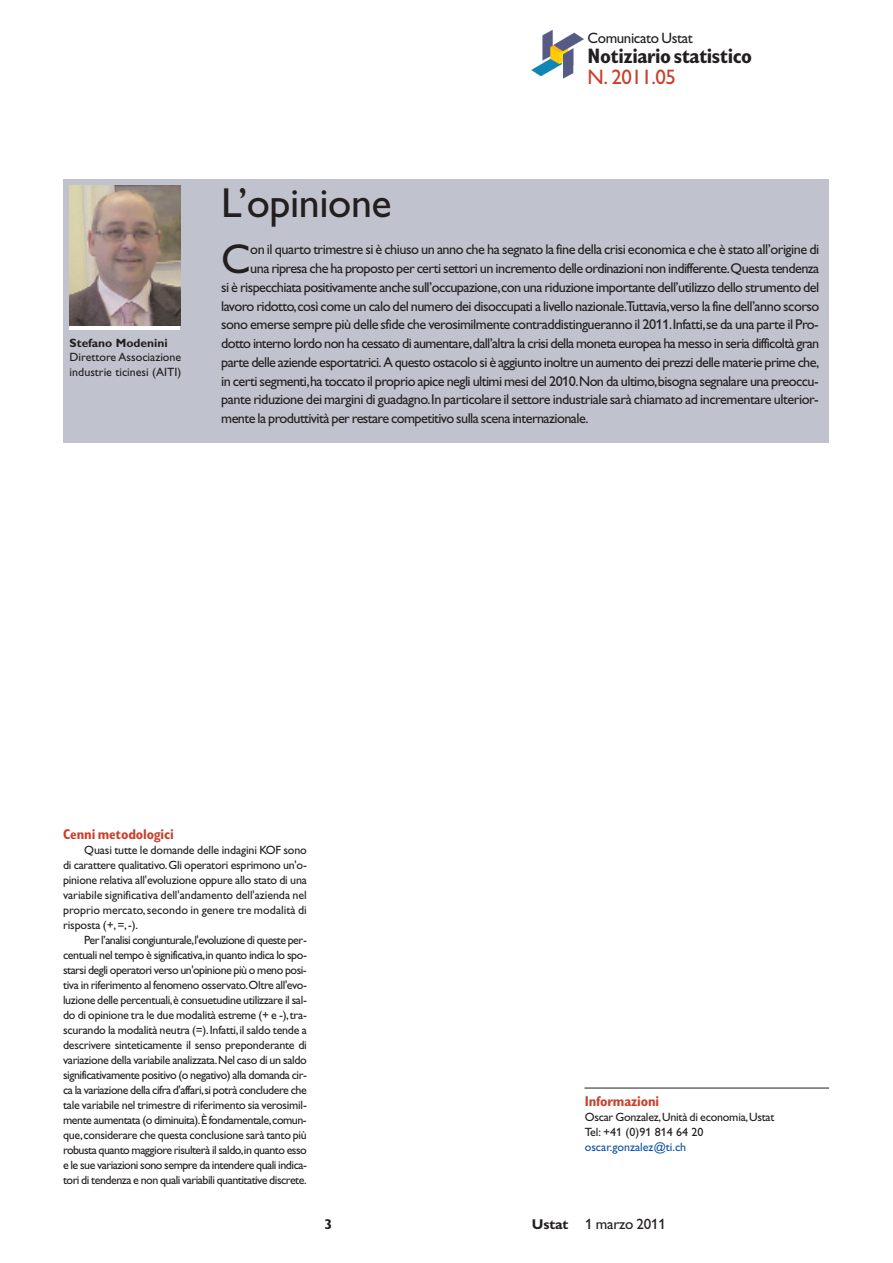
<style>
.page{position:relative;width:893px;height:1263px;background:#fff}
.page>*{position:absolute;margin:0;border:0;box-sizing:border-box;transform-origin:0 0}
.t1{font:42px "Gill Alt One";letter-spacing:-.01em;color:#231f20}
.t2{font:41.7px "Gill Alt One";color:#231f20}
.t3{font:700 condensed 21px "Gill Sans";letter-spacing:-.02em;color:#231f20}
.t4{font:21px "Gill Sans";letter-spacing:-.025em;color:#c9402b}
.t5{font:15px "Gill Alt One";letter-spacing:-.025em;color:#231f20}
.t6{font:14.25px "Gill Alt One";letter-spacing:-.04em;color:#231f20}
.t7{font:700 condensed 14.25px "Gill Sans";letter-spacing:-.01em;color:#c9402b}
.t8{font:700 14.25px "Gill Alt One";color:#231f20}
.t9{font:12px/15px "Gill Alt One";letter-spacing:-.01em;color:#231f20;text-align:justify}
.t10{font:12px "Gill Alt One";color:#0a4fa2}
.t11{font:700 12px "Gill Alt One";color:#231f20}
.s1{font-weight:700;font-size:14.25px}
</style>
<div class="page">
<img style="left:531px;top:31px;width:52px;height:48px">
<hr style="left:584px;top:1088px;width:245px;height:1px;background:#231f20">
<div style="left:64px;top:179px;width:765px;height:264px;background:#c0c3cd"></div>
<div style="left:70px;top:185px;width:110px;height:145px;background:#fff"></div>
<img style="left:70px;top:185px;width:110px;height:141px">
<p class="t5" style="left:588px;top:33px;width:107px">Comunicato Ustat</p>
<h3 class="t3" style="left:588px;top:48px;width:166px">Notiziario statistico</h3>
<h3 class="t4" style="left:588px;top:69px;width:90px">N. 2011.05</h3>
<p class="t11" style="left:70px;top:339px;width:100px">Stefano Modenini</p>
<p class="t9" style="left:70px;top:351px;width:113px;line-height:14.4px">Direttore Associazione industrie ticinesi (AITI)</p>
<h1 class="t1" style="left:221px;top:188px;width:172px">L’opinione</h1>
<h2 class="t2" style="left:221px;top:245px;width:31px">C</h2>
<p class="t6" style="left:250px;top:245px;width:570px">on il quarto trimestre si è chiuso un anno che ha segnato la fine della crisi economica e che è stato all’origine di</p>
<p class="t6" style="left:250px;top:263px;width:570px">una ripresa che ha proposto per certi settori un incremento delle ordinazioni non indifferente.Questa tendenza</p>
<p class="t6" style="left:221px;top:282px;width:599px">si è rispecchiata positivamente anche sull’occupazione,con una riduzione importante dell’utilizzo dello strumento del</p>
<p class="t6" style="left:221px;top:301px;width:599px">lavoro ridotto,così come un calo del numero dei disoccupati a livello nazionale.Tuttavia,verso la fine dell’anno scorso</p>
<p class="t6" style="left:221px;top:320px;width:599px">sono emerse sempre più delle sfide che verosimilmente contraddistingueranno il 2011.Infatti,se da una parte il Pro-</p>
<p class="t6" style="left:221px;top:338px;width:600px">dotto interno lordo non ha cessato di aumentare,dall’altra la crisi della moneta europea ha messo in seria difficoltà gran</p>
<p class="t6" style="left:221px;top:357px;width:600px">parte delle aziende esportatrici. A questo ostacolo si è aggiunto inoltre un aumento dei prezzi delle materie prime che,</p>
<p class="t6" style="left:221px;top:376px;width:599px">in certi segmenti,ha toccato il proprio apice negli ultimi mesi del 2010.Non da ultimo,bisogna segnalare una preoccu-</p>
<p class="t6" style="left:221px;top:395px;width:599px">pante riduzione dei margini di guadagno.In particolare il settore industriale sarà chiamato ad incrementare ulterior-</p>
<p class="t6" style="left:221px;top:413px;width:369px">mente la produttività per restare competitivo sulla scena internazionale.</p>
<p class="t7" style="left:63px;top:829px;width:112px">Cenni metodologici</p>
<p class="t9" style="left:63px;top:844px;width:245px;text-indent:21px">Quasi tutte le domande delle indagini KOF sono di carattere qualitativo. Gli operatori esprimono un'o&shy;pinione relativa all'evoluzione oppure allo stato di una variabile significativa dell'andamento dell'azienda nel proprio mercato, secondo in genere tre modalità di risposta (+, =, -).</p>
<p class="t9" style="left:63px;top:934px;width:245px;text-indent:21px">Per l’analisi congiunturale,l'evoluzione di queste per&shy;centuali nel tempo è significativa,in quanto indica lo spo&shy;starsi degli operatori verso un'opinione più o meno posi&shy;tiva in riferimento al fenomeno osservato.Oltre all'evo&shy;luzione delle percentuali,è consuetudine utilizzare il sal&shy;do di opinione tra le due modalità estreme (+ e -), tra&shy;scurando la modalità neutra (=). Infatti, il saldo tende a descrivere sinteticamente il senso preponderante di variazione della variabile analizzata.Nel caso di un saldo significativamente positivo (o negativo) alla domanda cir&shy;ca la variazione della cifra d'affari,si potrà concludere che tale variabile nel trimestre di riferimento sia verosimil&shy;mente aumentata (o diminuita).È fondamentale,comun&shy;que,considerare che questa conclusione sarà tanto più robusta quanto maggiore risulterà il saldo,in quanto esso e le sue variazioni sono sempre da intendere quali indica&shy;tori di tendenza e non quali variabili quantitative discrete.</p>
<p class="t7" style="left:585px;top:1096px;width:76px">Informazioni</p>
<p class="t9" style="left:585px;top:1111px;width:191px">Oscar Gonzalez, Unità di economia, Ustat<br>Tel: +41 (0)91 814 64 20</p>
<p class="t10" style="left:585px;top:1143px;width:103px">oscar.gonzalez@ti.ch</p>
<p class="t8" style="left:324px;top:1220px;width:9px">3</p>
<p class="t5" style="left:532px;top:1219px;width:136px"><span class="s1">Ustat</span> 1 marzo 2011</p>
</div>
